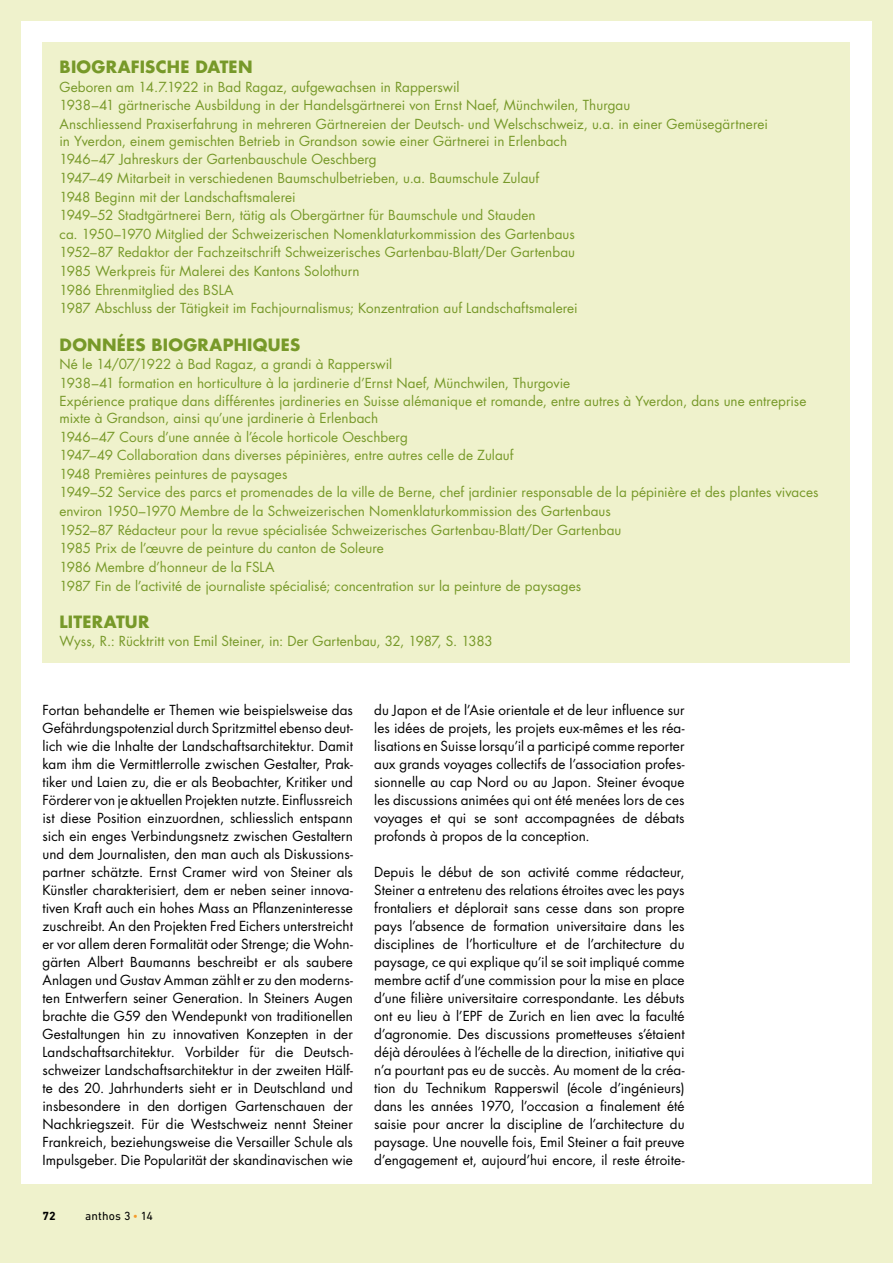
<style>
.page{position:relative;width:893px;height:1263px;background:#eff2cc}
.page>*{position:absolute;margin:0;border:0;box-sizing:border-box;transform-origin:0 0}
.t1{font:700 16.5px "Futura";letter-spacing:.015em;color:#779929}
.t2{font:13.5px/18px "Futura";letter-spacing:.005em;color:#000;text-align:justify}
.t3{font:13.5px/18.6px "Futura";letter-spacing:.005em;color:#779929}
.t4{font:12px "DIN Next LT Pro";letter-spacing:.01em;color:#000}
.t5{font:700 12px "DIN Next LT Pro";color:#000}
.s1{color:#f59b2b}
</style>
<div class="page">
<div style="left:21px;top:21px;width:851px;height:1163px;background:#fff"></div>
<div style="left:43px;top:43px;width:807px;height:620px;background:#eff2cc"></div>
<p class="t1" style="left:60px;top:56px;width:194px">BIOGRAFISCHE DATEN</p>
<p class="t3" style="left:60px;top:77px;width:710px">Geboren am 14.7.1922 in Bad Ragaz, aufgewachsen in Rapperswil<br>1938–41 gärtnerische Ausbildung in der Handelsgärtnerei von Ernst Naef, Münchwilen, Thurgau<br>Anschliessend Praxiserfahrung in mehreren Gärtnereien der Deutsch- und Welschschweiz, u.a. in einer Gemüsegärtnerei</p>
<p class="t3" style="left:60px;top:131px;width:520px">in Yverdon, einem gemischten Betrieb in Grandson sowie einer Gärtnerei in Erlenbach 1946–47 Jahreskurs der Gartenbauschule Oeschberg<br>1947–49 Mitarbeit in verschiedenen Baumschulbetrieben, u.a. Baumschule Zulauf<br>1948 Beginn mit der Landschaftsmalerei<br>1949–52 Stadtgärtnerei Bern, tätig als Obergärtner für Baumschule und Stauden<br>ca. 1950–1970 Mitglied der Schweizerischen Nomenklaturkommission des Gartenbaus 1952–87 Redaktor der Fachzeitschrift Schweizerisches Gartenbau-Blatt/Der Gartenbau 1985 Werkpreis für Malerei des Kantons Solothurn<br>1986 Ehrenmitglied des BSLA<br>1987 Abschluss der Tätigkeit im Fachjournalismus; Konzentration auf Landschaftsmalerei</p>
<p class="t1" style="left:60px;top:333px;width:242px">DONNÉES BIOGRAPHIQUES</p>
<p class="t3" style="left:60px;top:355px;width:748px">Né le 14/07/1922 à Bad Ragaz, a grandi à Rapperswil<br>1938–41 formation en horticulture à la jardinerie d’Ernst Naef, Münchwilen, Thurgovie<br>Expérience pratique dans différentes jardineries en Suisse alémanique et romande, entre autres à Yverdon, dans une entreprise</p>
<p class="t3" style="left:60px;top:408px;width:761px">mixte à Grandson, ainsi qu’une jardinerie à Erlenbach<br>1946–47 Cours d’une année à l’école horticole Oeschberg<br>1947–49 Collaboration dans diverses pépinières, entre autres celle de Zulauf<br>1948 Premières peintures de paysages<br>1949–52 Service des parcs et promenades de la ville de Berne, chef jardinier responsable de la pépinière et des plantes vivaces environ 1950–1970 Membre de la Schweizerischen Nomenklaturkommission des Gartenbaus<br>1952–87 Rédacteur pour la revue spécialisée Schweizerisches Gartenbau-Blatt/Der Gartenbau<br>1985 Prix de l’œuvre de peinture du canton de Soleure<br>1986 Membre d’honneur de la FSLA<br>1987 Fin de l’activité de journaliste spécialisé; concentration sur la peinture de paysages</p>
<p class="t1" style="left:60px;top:610px;width:91px">LITERATUR</p>
<p class="t3" style="left:60px;top:632px;width:435px">Wyss, R.: Rücktritt von Emil Steiner, in: Der Gartenbau, 32, 1987, S. 1383</p>
<p class="t2" style="left:43px;top:701px;width:312px">Fortan behandelte er Themen wie beispielsweise das Gefährdungspotenzial durch Spritzmittel ebenso deut&shy;lich wie die Inhalte der Landschaftsarchitektur. Damit kam ihm die Vermittlerrolle zwischen Gestalter, Prak&shy;tiker und Laien zu, die er als Beobachter, Kritiker und Förderer von je aktuellen Projekten nutzte. Einflussreich ist diese Position einzuordnen, schliesslich entspann sich ein enges Verbindungsnetz zwischen Gestaltern und dem Journalisten, den man auch als Diskussions&shy;partner schätzte. Ernst Cramer wird von Steiner als Künstler charakterisiert, dem er neben seiner innova&shy;tiven Kraft auch ein hohes Mass an Pflanzeninteresse zuschreibt. An den Projekten Fred Eichers unterstreicht er vor allem deren Formalität oder Strenge; die Wohn&shy;gärten Albert Baumanns beschreibt er als saubere Anlagen und Gustav Amman zählt er zu den moderns&shy;ten Entwerfern seiner Generation. In Steiners Augen brachte die G59 den Wendepunkt von traditionellen Gestaltungen hin zu innovativen Konzepten in der Landschaftsarchitektur. Vorbilder für die Deutsch&shy;schweizer Landschaftsarchitektur in der zweiten Hälf&shy;te des 20. Jahrhunderts sieht er in Deutschland und insbesondere in den dortigen Gartenschauen der Nachkriegszeit. Für die Westschweiz nennt Steiner Frankreich, beziehungsweise die Versailler Schule als Impulsgeber. Die Popularität der skandinavischen wie</p>
<p class="t2" style="left:374px;top:701px;width:312px">du Japon et de l’Asie orientale et de leur influence sur les idées de projets, les projets eux-mêmes et les réa&shy;lisations en Suisse lorsqu’il a participé comme reporter aux grands voyages collectifs de l’association profes&shy;sionnelle au cap Nord ou au Japon. Steiner évoque les discussions animées qui ont été menées lors de ces voyages et qui se sont accompagnées de débats profonds à propos de la conception.</p>
<p class="t2" style="left:374px;top:863px;width:312px">Depuis le début de son activité comme rédacteur, Steiner a entretenu des relations étroites avec les pays frontaliers et déplorait sans cesse dans son propre pays l’absence de formation universitaire dans les disciplines de l’horticulture et de l’architecture du paysage, ce qui explique qu’il se soit impliqué comme membre actif d’une commission pour la mise en place d’une filière universitaire correspondante. Les débuts ont eu lieu à l’EPF de Zurich en lien avec la faculté d’agronomie. Des discussions prometteuses s’étaient déjà déroulées à l’échelle de la direction, initiative qui n’a pourtant pas eu de succès. Au moment de la créa&shy;tion du Technikum Rapperswil (école d’ingénieurs) dans les années 1970, l’occasion a finalement été saisie pour ancrer la discipline de l’architecture du paysage. Une nouvelle fois, Emil Steiner a fait preuve d’engagement et, aujourd’hui encore, il reste étroite-</p>
<p class="t5" style="left:43px;top:1209px;width:15px">72</p>
<p class="t4" style="left:85px;top:1209px;width:69px">anthos 3 <span class="s1">•</span> 14</p>
</div>
